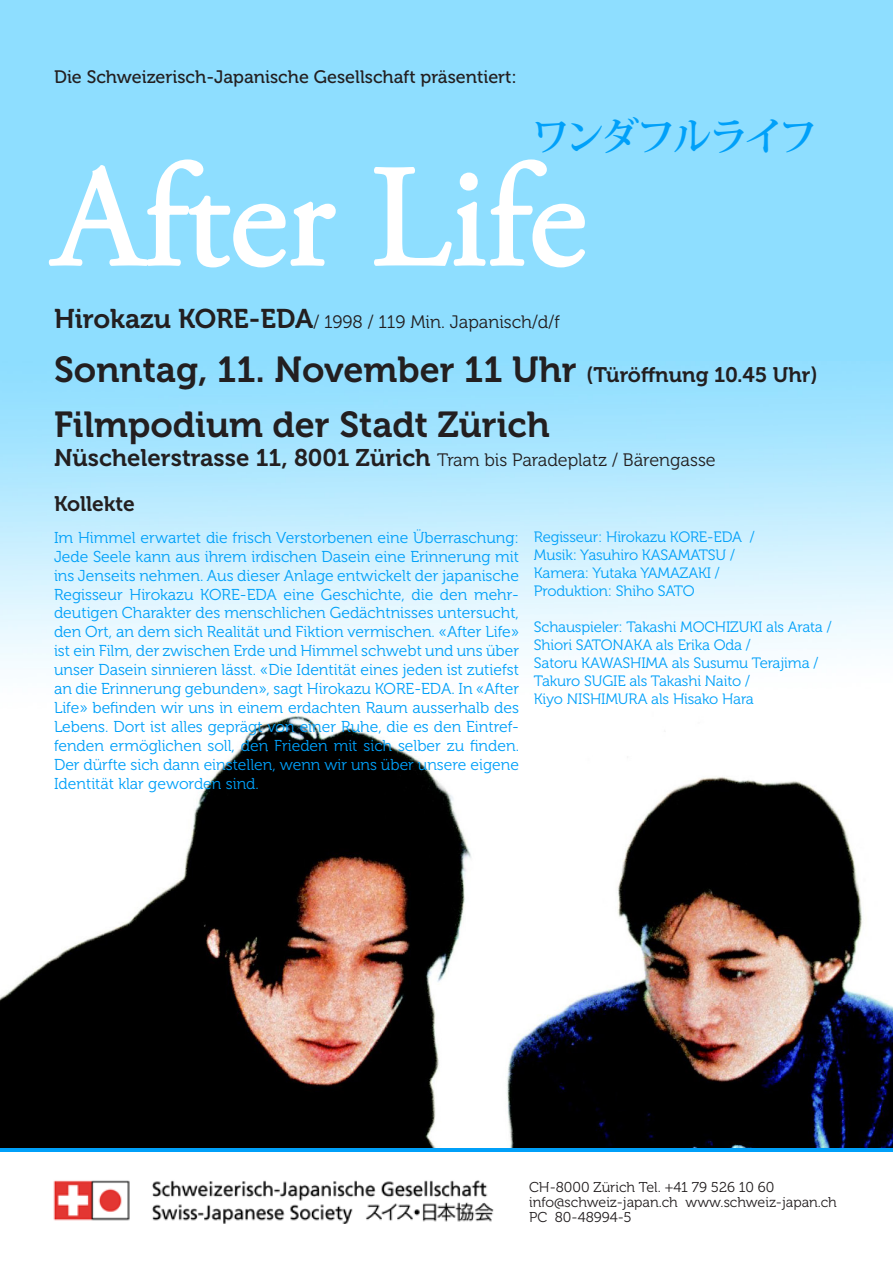
<style>
.page{position:relative;width:893px;height:1263px;background:#8edeff}
.page>*{position:absolute;margin:0;border:0;box-sizing:border-box;transform-origin:0 0}
.t1{font:144px "Adobe Garamond Pro";color:#fff}
.t2{font:700 39px "Koz Min Pr 6 N";letter-spacing:-.1em;color:#00a0f9}
.t3{font:36px "Museo 700";color:#231f20}
.t4{font:24px "Museo 700";color:#231f20}
.t5{font:21px "Museo 700";color:#231f20}
.t6{font:18px "Museo 500";color:#231f20}
.t7{font:18px "Museo 300";color:#231f20}
.t8{font:15.75px/18.9px "Museo 300";color:#00a0f9;text-align:justify}
.t9{font:15px/18px "Museo 300";letter-spacing:-.01em;color:#00a0f9}
.t10{font:14.25px "Museo 300";color:#231f20}
.s1{font-family:"Museo 700";font-size:27px}
.s2{font-size:21px}
.s3{font-family:"Museo 300";font-size:18px}
</style>
<div class="page">
<img style="left:0;top:390px;width:893px;height:758px">
<hr style="left:0;top:1148px;width:893px;height:4px;background:#00a0f9">
<svg style="left:48px;top:159px;width:288px;height:109px"></svg>
<svg style="left:374px;top:159px;width:211px;height:109px"></svg>
<div style="left:0;top:1152px;width:893px;height:111px;background:#fff"></div>
<img style="left:53px;top:1180px;width:441px;height:44px">
<p class="t6" style="left:54px;top:66px;width:464px">Die Schweizerisch-Japanische Gesellschaft präsentiert:</p>
<p class="t2" style="left:532px;top:115px;width:288px">ワンダフルライフ</p>
<p class="t1" style="left:54px;top:132px;width:533px">After Life</p>
<p class="t7" style="left:54px;top:312px;width:507px"><span class="s1">Hirokazu KORE-EDA</span>/ 1998 / 119 Min. Japanisch/d/f</p>
<p class="t3" style="left:54px;top:349px;width:765px">Sonntag, 11. November 11 Uhr <span class="s2">(Türöffnung 10.45 Uhr)</span></p>
<p class="t3" style="left:54px;top:404px;width:497px">Filmpodium der Stadt Zürich</p>
<p class="t4" style="left:54px;top:444px;width:663px">Nüschelerstrasse 11, 8001 Zürich <span class="s3">Tram bis Paradeplatz / Bärengasse</span></p>
<p class="t5" style="left:54px;top:492px;width:82px">Kollekte</p>
<p class="t8" style="left:54px;top:528px;width:467px">Im Himmel erwartet die frisch Verstorbenen eine Überraschung:<br>Jede Seele kann aus ihrem irdischen Dasein eine Erinnerung mit ins Jenseits nehmen. Aus dieser Anlage entwickelt der japanische Regisseur Hirokazu KORE-EDA eine Geschichte, die den mehr&shy;deutigen Charakter des menschlichen Gedächtnisses untersucht, den Ort, an dem sich Realität und Fiktion vermischen. «After Life» ist ein Film, der zwischen Erde und Himmel schwebt und uns über unser Dasein sinnieren lässt. «Die Identität eines jeden ist zutiefst an die Erinnerung gebunden», sagt Hirokazu KORE-EDA. In «After Life» befinden wir uns in einem erdachten Raum ausserhalb des Lebens. Dort ist alles geprägt von einer Ruhe, die es den Eintref&shy;fenden ermöglichen soll, den Frieden mit sich selber zu finden.<br>Der dürfte sich dann einstellen, wenn wir uns über unsere eigene Identität klar geworden sind.</p>
<p class="t9" style="left:534px;top:528px;width:222px">Regisseur: Hirokazu KORE-EDA /</p>
<p class="t9" style="left:534px;top:546px;width:202px">Musik: Yasuhiro KASAMATSU /</p>
<p class="t9" style="left:534px;top:564px;width:187px">Kamera: Yutaka YAMAZAKI /</p>
<p class="t9" style="left:534px;top:582px;width:162px">Produktion: Shiho SATO</p>
<p class="t9" style="left:534px;top:618px;width:299px">Schauspieler: Takashi MOCHIZUKI als Arata /<br>Shiori SATONAKA als Erika Oda /</p>
<p class="t9" style="left:534px;top:654px;width:286px">Satoru KAWASHIMA als Susumu Terajima /<br>Takuro SUGIE als Takashi Naito /</p>
<p class="t9" style="left:534px;top:690px;width:221px">Kiyo NISHIMURA als Hisako Hara</p>
<p class="t10" style="left:529px;top:1179px;width:247px">CH-8000 Zürich Tel. +41 79 526 10 60</p>
<p class="t10" style="left:529px;top:1194px;width:309px">info@schweiz-japan.ch www.schweiz-japan.ch</p>
<p class="t10" style="left:529px;top:1209px;width:104px">PC 80-48994-5</p>
</div>
